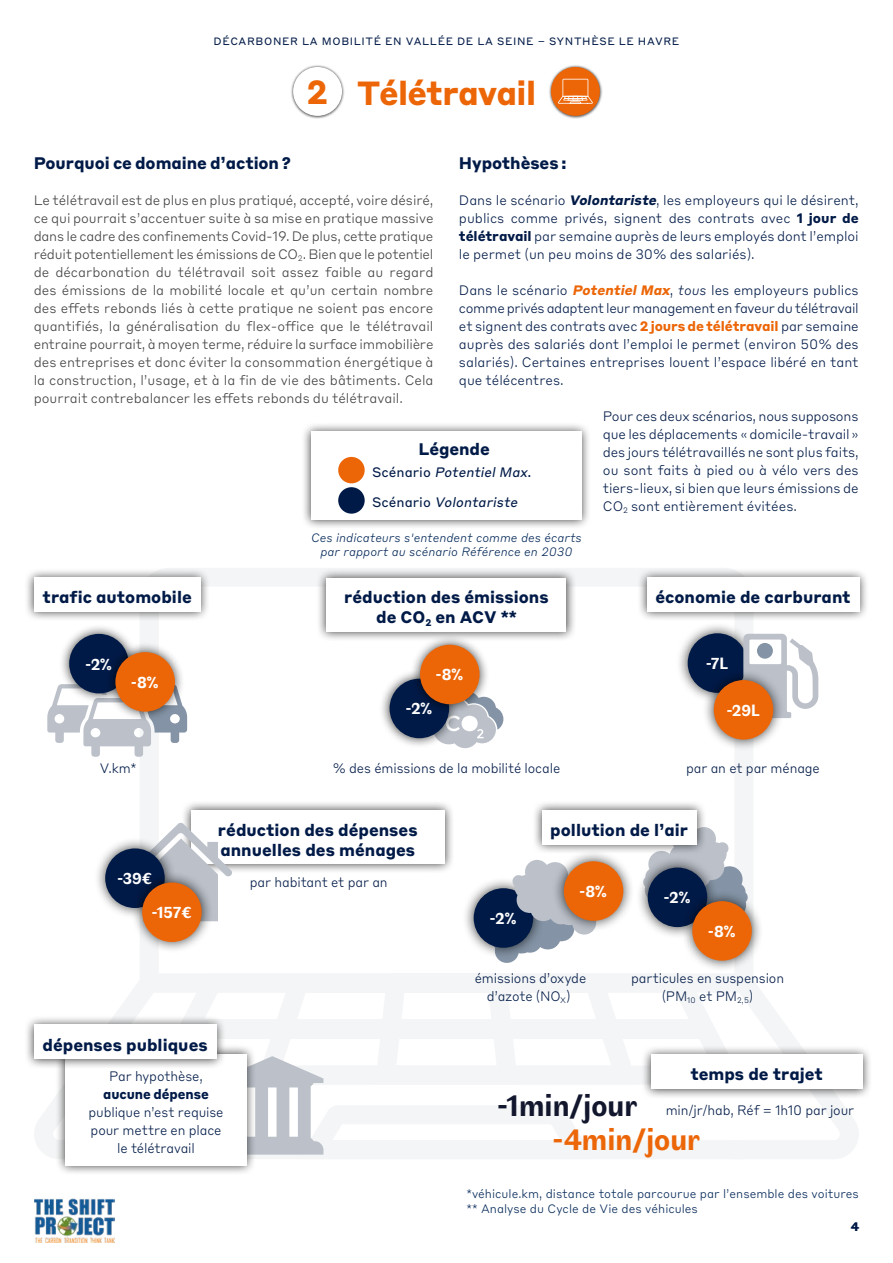
<style>
.page{position:relative;width:893px;height:1263px;background:#fff}
.page>*{position:absolute;margin:0;border:0;box-sizing:border-box;transform-origin:0 0}
.t1{font:700 33px "Styrene B";letter-spacing:-.02em;color:#ec6608}
.t2{font:700 30.3px "Faune Text";color:#12172e}
.t3{font:700 30.3px "Faune Text";color:#ec6608}
.t4{font:700 16.5px/19.8px "Styrene B";color:#001a47}
.t5{font:700 16.5px/34px "Faune Text";color:#fff}
.t6{font:300 13.5px/18px "Styrene B";letter-spacing:-.01em;color:#001a47;text-align:justify}
.t7{font:300 13.5px/18px "Styrene B";color:#404040;text-align:justify}
.t8{font:italic 13.5px "Styrene B";color:#001a47}
.t9{font:700 13.5px "Styrene B";letter-spacing:-.01em;color:#001a47}
.t10{font:300 12px/14.4px "Styrene B";color:#002657}
.t11{font:italic 300 12px/14.4px "Styrene B";color:#002657;text-align:center}
.t12{font:500 12px "Styrene B";color:#001a47}
.t13{font:10.5px "Styrene B";letter-spacing:.06em;color:#001a47}
.s1{font-weight:700;font-style:italic}
.s2{font-weight:700}
.s3{font-weight:700;font-style:italic;color:#ec6608}
.s4{font-style:italic}
.s5{font-weight:700;color:#ec6608}
.s6{font-style:normal}
</style>
<div class="page">
<img style="left:35px;top:1198px;width:80px;height:44px">
<svg style="left:140px;top:568px;width:613px;height:405px"></svg>
<svg style="left:35px;top:973px;width:823px;height:186px"></svg>
<svg style="left:158px;top:973px;width:577px;height:112px;fill:#f4f5f6"></svg>
<div style="left:188px;top:1019px;width:517px;height:20px;background:#f4f5f6"></div>
<svg style="left:47px;top:684px;width:140px;height:73px"></svg>
<div style="left:59px;top:623px;width:80px;height:80px;background:#000;opacity:.75"></div>
<div style="left:69px;top:634px;width:60px;height:59px;background:#001a47;border-radius:50%"></div>
<div style="left:105px;top:641px;width:80px;height:81px;background:#000;opacity:.75"></div>
<div style="left:115px;top:652px;width:60px;height:60px;background:#ec6608;border-radius:50%"></div>
<div style="left:24px;top:567px;width:187px;height:55px;background:#000;opacity:.75"></div>
<div style="left:34px;top:578px;width:166px;height:34px;background:#fff"></div>
<div style="left:637px;top:567px;width:232px;height:55px;background:#000;opacity:.75"></div>
<div style="left:647px;top:578px;width:212px;height:34px;background:#fff"></div>
<div style="left:676px;top:621px;width:83px;height:83px;background:#000;opacity:.75"></div>
<div style="left:688px;top:633px;width:59px;height:60px;background:#001a47;border-radius:50%"></div>
<svg style="left:739px;top:634px;width:80px;height:84px"></svg>
<div style="left:702px;top:668px;width:83px;height:83px;background:#000;opacity:.75"></div>
<div style="left:714px;top:680px;width:59px;height:59px;background:#ec6608;border-radius:50%"></div>
<svg style="left:221px;top:973px;width:417px;height:186px"></svg>
<svg style="left:706px;top:825px;width:42px;height:64px"></svg>
<div style="left:636px;top:855px;width:83px;height:84px;background:#000;opacity:.75"></div>
<div style="left:648px;top:867px;width:59px;height:60px;background:#001a47;border-radius:50%"></div>
<div style="left:462px;top:876px;width:83px;height:83px;background:#000;opacity:.75"></div>
<div style="left:474px;top:888px;width:59px;height:60px;background:#001a47;border-radius:50%"></div>
<svg style="left:493px;top:858px;width:105px;height:106px"></svg>
<div style="left:552px;top:849px;width:83px;height:83px;background:#000;opacity:.75"></div>
<div style="left:564px;top:861px;width:59px;height:60px;background:#ec6608;border-radius:50%"></div>
<div style="left:531px;top:800px;width:175px;height:55px;background:#000;opacity:.75"></div>
<div style="left:542px;top:810px;width:155px;height:34px;background:#fff"></div>
<div style="left:680px;top:889px;width:83px;height:83px;background:#000;opacity:.75"></div>
<div style="left:692px;top:901px;width:60px;height:60px;background:#ec6608;border-radius:50%"></div>
<div style="left:181px;top:800px;width:273px;height:74px;background:#000;opacity:.75"></div>
<div style="left:191px;top:810px;width:254px;height:54px;background:#fff"></div>
<svg style="left:140px;top:822px;width:92px;height:99px"></svg>
<div style="left:93px;top:836px;width:83px;height:84px;background:#000;opacity:.75"></div>
<div style="left:105px;top:848px;width:60px;height:60px;background:#001a47;border-radius:50%"></div>
<div style="left:130px;top:870px;width:83px;height:84px;background:#000;opacity:.75"></div>
<div style="left:142px;top:882px;width:60px;height:60px;background:#ec6608;border-radius:50%"></div>
<svg style="left:379px;top:642px;width:124px;height:106px"></svg>
<div style="left:379px;top:668px;width:80px;height:80px;background:#000;opacity:.75"></div>
<div style="left:390px;top:679px;width:59px;height:59px;background:#001a47;border-radius:50%"></div>
<div style="left:409px;top:634px;width:81px;height:80px;background:#000;opacity:.75"></div>
<div style="left:420px;top:645px;width:60px;height:59px;background:#ec6608;border-radius:50%"></div>
<div style="left:291px;top:64px;width:54px;height:54px;background:#000;opacity:.75"></div>
<div style="left:293px;top:67px;width:49px;height:49px;background:#fff;border-radius:50%"></div>
<div style="left:548px;top:64px;width:54px;height:54px;background:#000;opacity:.75"></div>
<div style="left:551px;top:67px;width:49px;height:49px;background:#ec6608;border-radius:50%"></div>
<svg style="left:558px;top:79px;width:35px;height:25px"></svg>
<div style="left:316px;top:567px;width:260px;height:75px;background:#000;opacity:.75"></div>
<div style="left:326px;top:578px;width:240px;height:54px;background:#fff"></div>
<div style="left:55px;top:1044px;width:202px;height:132px;background:#000;opacity:.75"></div>
<div style="left:65px;top:1054px;width:182px;height:112px;background:#fff"></div>
<div style="left:24px;top:1014px;width:202px;height:55px;background:#000;opacity:.75"></div>
<div style="left:34px;top:1025px;width:182px;height:34px;background:#fff"></div>
<div style="left:641px;top:1044px;width:231px;height:55px;background:#000;opacity:.75"></div>
<div style="left:651px;top:1055px;width:211px;height:34px;background:#fff"></div>
<div style="left:301px;top:421px;width:290px;height:109px;background:#000;opacity:.75"></div>
<div style="left:311px;top:431px;width:271px;height:89px;background:#fff"></div>
<div style="left:338px;top:457px;width:27px;height:26px;background:#ec6608;border-radius:50%"></div>
<div style="left:338px;top:487px;width:27px;height:27px;background:#001a47;border-radius:50%"></div>
<p class="t13" style="left:214px;top:32px;width:467px">DÉCARBONER LA MOBILITÉ EN VALLÉE DE LA SEINE – SYNTHÈSE LE HAVRE</p>
<h1 class="t1" style="left:306px;top:65px;width:231px">2 Télétravail</h1>
<p class="t4" style="left:459px;top:151px;width:109px">Hypothèses :</p>
<p class="t6" style="left:459px;top:190px;width:401px">Dans le scénario <span class="s1">Volontariste</span>, les employeurs qui le désirent, publics comme privés, signent des contrats avec <span class="s2">1 jour de télétravail</span> par semaine auprès de leurs employés dont l’emploi le permet (un peu moins de 30% des salariés).</p>
<p class="t6" style="left:459px;top:280px;width:401px">Dans le scénario <span class="s3">PotentielMax</span>, <span class="s4">tous</span> les employeurs publics comme privés adaptent leur management en faveur du télétravail et signent des contrats avec <span class="s5">2 jours de télétravail</span> par semaine auprès des salariés dont l’emploi le permet (environ 50% des salariés). Certaines entreprises louent l’espace libéré en tant que télécentres.</p>
<p class="t6" style="left:603px;top:406px;width:257px">Pour ces deux scénarios, nous supposons que les déplacements « domicile-travail » des jours télétravaillés ne sont plus faits, ou sont faits à pied ou à vélo vers des tiers-lieux, si bien que leurs émissions de CO<sub>2</sub> sont entièrement évitées.</p>
<p class="t4" style="left:34px;top:151px;width:259px">Pourquoi ce domaine d’action ?</p>
<p class="t7" style="left:34px;top:190px;width:401px">Le télétravail est de plus en plus pratiqué, accepté, voire désiré, ce qui pourrait s’accentuer suite à sa mise en pratique massive dans le cadre des confinements Covid-19. De plus, cette pratique réduit potentiellement les émissions de CO<sub>2</sub>. Bien que le potentiel de décarbonation du télétravail soit assez faible au regard des émissions de la mobilité locale et qu’un certain nombre des effets rebonds liés à cette pratique ne soient pas encore quantifiés, la généralisation du flex-office que le télétravail entraine pourrait, à moyen terme, réduire la surface immobilière des entreprises et donc éviter la consommation énergétique à la construction, l’usage, et à la fin de vie des bâtiments. Cela pourrait contrebalancer les effets rebonds du télétravail.</p>
<p class="t4" style="left:418px;top:437px;width:73px">Légende</p>
<p class="t8" style="left:372px;top:461px;width:161px"><span class="s6">S c é n a r i o</span> PotentielMax<span class="s6">.</span></p>
<p class="t8" style="left:372px;top:491px;width:151px"><span class="s6">S c é n a r i o</span> Volontariste</p>
<p class="t11" style="left:311px;top:529px;width:272px">Ces indicateurs s'entendent comme des écarts par rapport au scénario Référence en 2030</p>
<p class="t4" style="left:43px;top:586px;width:151px">trafic automobile</p>
<p class="t4" style="left:655px;top:586px;width:197px">économie de carburant</p>
<p class="t4" style="left:344px;top:586px;width:206px;text-align:center">réduction des émissions de CO<sub>2</sub> en ACV **</p>
<p class="t5" style="left:85px;top:646px;width:28px">-2%</p>
<p class="t5" style="left:131px;top:664px;width:29px">-8%</p>
<p class="t5" style="left:435px;top:657px;width:29px">-8%</p>
<p class="t5" style="left:405px;top:691px;width:28px">-2%</p>
<p class="t5" style="left:706px;top:645px;width:24px">-7L</p>
<p class="t5" style="left:726px;top:692px;width:35px">-29L</p>
<p class="t6" style="left:100px;top:758px;width:38px">V.km*</p>
<p class="t6" style="left:686px;top:758px;width:135px">par an et par ménage</p>
<p class="t6" style="left:333px;top:758px;width:229px">% des émissions de la mobilité locale</p>
<p class="t5" style="left:151px;top:860px;width:41px;text-indent:-34px">-39€ -157€</p>
<p class="t4" style="left:218px;top:819px;width:201px">réduction des dépenses annuelles des ménages</p>
<p class="t6" style="left:250px;top:872px;width:139px">par habitant et par an</p>
<p class="t4" style="left:43px;top:1033px;width:167px">dépenses publiques</p>
<p class="t6" style="left:109px;top:1066px;width:95px">Par hypothèse,</p>
<p class="t9" style="left:103px;top:1083px;width:107px">aucune dépense</p>
<p class="t6" style="left:89px;top:1102px;width:137px;text-align:center">publique n’est requise pour mettre en place le télétravail</p>
<p class="t4" style="left:550px;top:819px;width:139px">pollution de l’air</p>
<p class="t5" style="left:490px;top:900px;width:28px">-2%</p>
<p class="t5" style="left:579px;top:873px;width:29px">-8%</p>
<p class="t6" style="left:475px;top:968px;width:113px;text-align:center">émissions d’oxyde d’azote (NO<sub>X</sub>)</p>
<p class="t5" style="left:664px;top:880px;width:28px">-2%</p>
<p class="t5" style="left:708px;top:913px;width:29px">-8%</p>
<p class="t6" style="left:631px;top:968px;width:155px;text-align:center">particules en suspension (PM<sub>10</sub> et PM<sub>2,5</sub>)</p>
<p class="t4" style="left:690px;top:1063px;width:134px">temps de trajet</p>
<p class="t6" style="left:666px;top:1100px;width:190px">min/jr/hab, Réf = 1h10 par jour</p>
<h2 class="t2" style="left:497px;top:1085px;width:142px">-1min/jour</h2>
<h2 class="t3" style="left:552px;top:1119px;width:150px">-4min/jour</h2>
<p class="t10" style="left:466px;top:1186px;width:394px">*véhicule.km, distance totale parcourue par l’ensemble des voitures ** Analyse du Cycle de Vie des véhicules</p>
<p class="t12" style="left:850px;top:1216px;width:10px">4</p>
</div>
